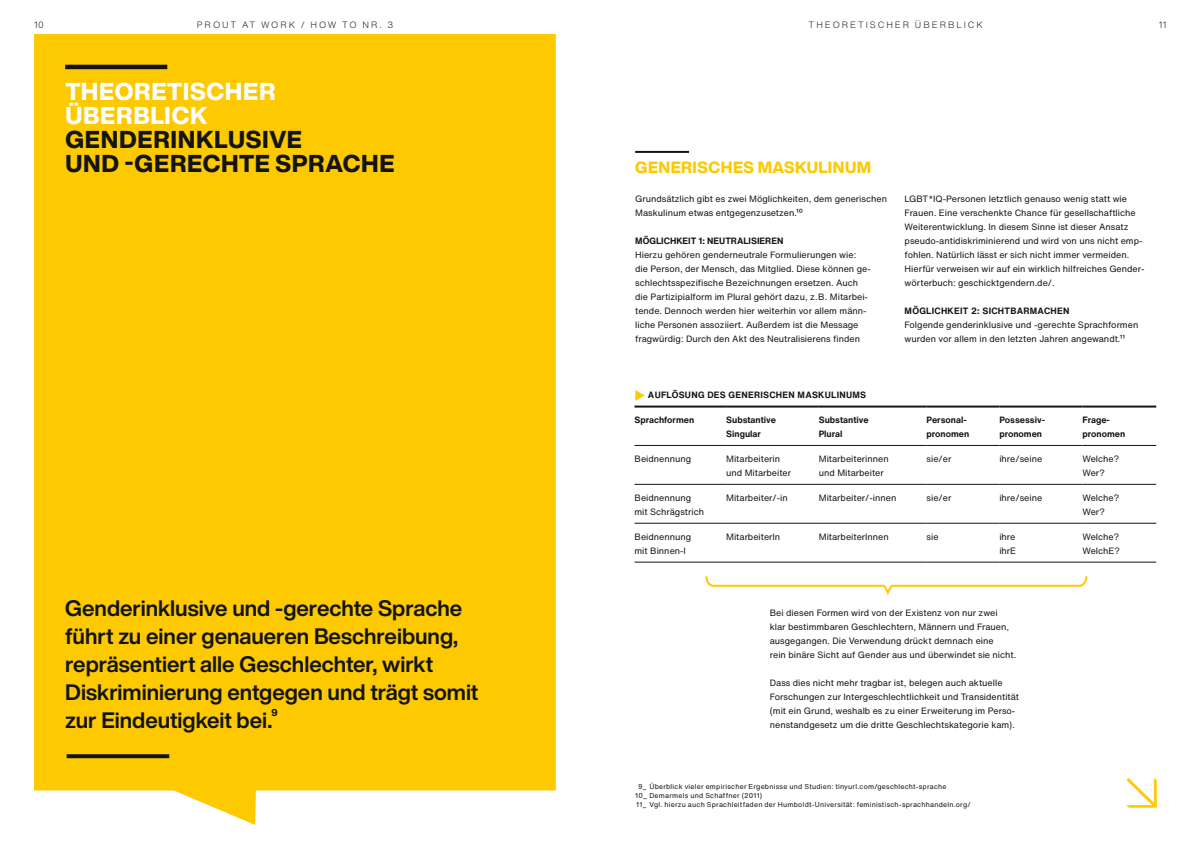
<style>
.page{position:relative;width:1191px;height:842px;background:#fff}
.page>*{position:absolute;margin:0;border:0;box-sizing:border-box;transform-origin:0 0}
.Inhaltsverzeichnis{font:300 48px "Helvetica Now Display";color:#fdc900}
.t1{font:800 24px/24px "Helvetica Now Display";letter-spacing:.035em;color:#131413}
.Intro_1{font:700 22px/28px "Helvetica Now Display";color:#131413}
.H2_mit_Linie_2-spalt{font:800 16px "Helvetica Now Display";letter-spacing:.03em;color:#fdc900}
.Fließtext{font:9px/14px "Helvetica Now Text";color:#131413}
.Tabellentext{font:9px/14px "Helvetica Now Text";color:#131413}
.Tabellentext_bold{font:700 9px/14px "Helvetica Now Text";color:#131413}
.H5_ohne_Abstand_nach{font:700 9px "Helvetica Now Text";letter-spacing:.03em;color:#131413}
.Kolumnentitel{font:300 9px "Helvetica Now Text";letter-spacing:.21em;color:#131413}
.H5_ohne_Abstand_nach-2{font:700 9px "Helvetica Now Text";color:#131413}
.Fußnote{font:7px "Helvetica Now Text";letter-spacing:.03em;color:#131413}
.s1{color:#fff}
.s2{font-size:17px}
.s3{color:#fdc900}
</style>
<div class="page">
<div style="left:34px;top:34px;width:522px;height:791px;background:#fdc900"></div>
<hr style="left:65px;top:65px;width:102px;height:4px;background:#131413">
<hr style="left:635px;top:151px;width:54px;height:2px;background:#131413">
<hr style="left:634px;top:445px;width:92px;height:1px;background:#131413">
<hr style="left:726px;top:445px;width:93px;height:1px;background:#131413">
<hr style="left:819px;top:445px;width:107px;height:1px;background:#131413">
<hr style="left:926px;top:445px;width:73px;height:1px;background:#131413">
<hr style="left:999px;top:445px;width:83px;height:1px;background:#131413">
<hr style="left:1082px;top:445px;width:74px;height:1px;background:#131413">
<hr style="left:634px;top:484px;width:92px;height:1px;background:#131413">
<hr style="left:726px;top:484px;width:93px;height:1px;background:#131413">
<hr style="left:819px;top:484px;width:107px;height:1px;background:#131413">
<hr style="left:926px;top:484px;width:73px;height:1px;background:#131413">
<hr style="left:999px;top:484px;width:83px;height:1px;background:#131413">
<hr style="left:1082px;top:484px;width:74px;height:1px;background:#131413">
<hr style="left:634px;top:523px;width:92px;height:1px;background:#131413">
<hr style="left:726px;top:523px;width:93px;height:1px;background:#131413">
<hr style="left:819px;top:523px;width:107px;height:1px;background:#131413">
<hr style="left:926px;top:523px;width:73px;height:1px;background:#131413">
<hr style="left:999px;top:523px;width:83px;height:1px;background:#131413">
<hr style="left:1082px;top:523px;width:74px;height:1px;background:#131413">
<hr style="left:634px;top:562px;width:92px;height:1px;background:#131413">
<hr style="left:726px;top:562px;width:93px;height:1px;background:#131413">
<hr style="left:819px;top:562px;width:107px;height:1px;background:#131413">
<hr style="left:926px;top:562px;width:73px;height:1px;background:#131413">
<hr style="left:999px;top:562px;width:83px;height:1px;background:#131413">
<hr style="left:1082px;top:562px;width:74px;height:1px;background:#131413">
<hr style="left:634px;top:406px;width:92px;height:2px;background:#131413">
<hr style="left:726px;top:406px;width:93px;height:2px;background:#131413">
<hr style="left:819px;top:406px;width:107px;height:2px;background:#131413">
<hr style="left:926px;top:406px;width:73px;height:2px;background:#131413">
<hr style="left:999px;top:406px;width:83px;height:2px;background:#131413">
<hr style="left:1082px;top:406px;width:74px;height:2px;background:#131413">
<svg style="left:705px;top:576px;width:383px;height:19px"></svg>
<svg style="left:67px;top:754px;width:102px;height:4px"></svg>
<p class="Kolumnentitel" style="left:34px;top:18px;width:11px">10</p>
<p class="Kolumnentitel" style="left:197px;top:18px;width:198px">PROUT AT WORK / HOW TO NR. 3</p>
<p class="Kolumnentitel" style="left:808px;top:18px;width:176px">THEORETISCHER ÜBERBLICK</p>
<p class="Kolumnentitel" style="left:1158px;top:18px;width:10px">11</p>
<h1 class="t1" style="left:65px;top:80px;width:331px"><span class="s1">THEORETISCHER<br>ÜBERBLICK<br></span>GENDERINKLUSIVE<br>UND -GERECHTE SPRACHE</h1>
<p class="Intro_1" style="left:65px;top:594px;width:415px">Genderinklusive und -gerechte Sprache führt zu einer genaueren Beschreibung, repräsentiert alle Geschlechter, wirkt Diskriminierung entgegen und trägt somit zur Eindeutigkeit bei.<span class="s2">9</span></p>
<p class="H2_mit_Linie_2-spalt" style="left:635px;top:156px;width:237px">GENERISCHES MASKULINUM</p>
<p class="Fließtext" style="left:635px;top:192px;width:253px">Grundsätzlich gibt es zwei Möglichkeiten, dem generischen<br>Maskulinum etwas entgegenzusetzen.10</p>
<p class="H5_ohne_Abstand_nach-2" style="left:635px;top:234px;width:150px">MÖGLICHKEIT 1: NEUTRALISIEREN</p>
<p class="Fließtext" style="left:635px;top:248px;width:237px">Hierzu gehören genderneutrale Formulierungen wie: die Person, der Mensch, das Mitglied. Diese können ge&shy;schlechtsspezifische Bezeichnungen ersetzen. Auch die Partizipialform im Plural gehört dazu, z. B. Mitarbei&shy;tende. Dennoch werden hier weiterhin vor allem männ&shy;liche Personen assoziiert. Außerdem ist die Message fragwürdig: Durch den Akt des Neutralisierens finden</p>
<p class="Fließtext" style="left:904px;top:192px;width:241px">LGBT*IQ-Personen letztlich genauso wenig statt wie Frauen. Eine verschenkte Chance für gesellschaftliche Weiterentwicklung. In diesem Sinne ist dieser Ansatz pseudo-antidiskriminierend und wird von uns nicht emp&shy;fohlen. Natürlich lässt er sich nicht immer vermeiden.<br>Hierfür verweisen wir auf ein wirklich hilfreiches Gender&shy;wörterbuch: geschicktgendern.de/.</p>
<p class="H5_ohne_Abstand_nach" style="left:904px;top:304px;width:166px">MÖGLICHKEIT 2: SICHTBARMACHEN</p>
<p class="Fließtext" style="left:904px;top:318px;width:235px">Folgende genderinklusive und -gerechte Sprachformen wurden vor allem in den letzten Jahren angewandt.11</p>
<p class="H5_ohne_Abstand_nach" style="left:634px;top:388px;width:233px"><span class="s3">◆</span> AUFLÖSUNG DES GENERISCHEN MASKULINUMS</p>
<p class="Tabellentext_bold" style="left:634px;top:412px;width:61px">Sprachformen</p>
<p class="Tabellentext_bold" style="left:726px;top:412px;width:51px">Substantive<br>Singular</p>
<p class="Tabellentext_bold" style="left:819px;top:412px;width:51px">Substantive<br>Plural</p>
<p class="Tabellentext_bold" style="left:926px;top:412px;width:44px">Personal&shy;pronomen</p>
<p class="Tabellentext_bold" style="left:999px;top:412px;width:47px">Possessiv&shy;pronomen</p>
<p class="Tabellentext_bold" style="left:1082px;top:412px;width:44px">Frage&shy;pronomen</p>
<p class="Tabellentext" style="left:634px;top:451px;width:58px">Beidnennung</p>
<p class="Tabellentext" style="left:726px;top:451px;width:66px">Mitarbeiterin und Mitarbeiter</p>
<p class="Tabellentext" style="left:819px;top:451px;width:71px">Mitarbeiterinnen und Mitarbeiter</p>
<p class="Tabellentext" style="left:926px;top:451px;width:26px">sie/er</p>
<p class="Tabellentext" style="left:999px;top:451px;width:44px">ihre/seine</p>
<p class="Tabellentext" style="left:1082px;top:451px;width:38px">Welche?<br>Wer?</p>
<p class="Tabellentext" style="left:634px;top:490px;width:71px">Beidnennung mit Schrägstrich</p>
<p class="Tabellentext" style="left:726px;top:490px;width:63px">Mitarbeiter/-in</p>
<p class="Tabellentext" style="left:819px;top:490px;width:79px">Mitarbeiter/-innen</p>
<p class="Tabellentext" style="left:926px;top:490px;width:26px">sie/er</p>
<p class="Tabellentext" style="left:999px;top:490px;width:44px">ihre/seine</p>
<p class="Tabellentext" style="left:1082px;top:490px;width:38px">Welche?<br>Wer?</p>
<p class="Tabellentext" style="left:634px;top:529px;width:58px">Beidnennung mit Binnen-I</p>
<p class="Tabellentext" style="left:726px;top:529px;width:56px">MitarbeiterIn</p>
<p class="Tabellentext" style="left:819px;top:529px;width:72px">MitarbeiterInnen</p>
<p class="Tabellentext" style="left:926px;top:529px;width:14px">sie</p>
<p class="Tabellentext" style="left:999px;top:529px;width:18px">ihre ihrE</p>
<p class="Tabellentext" style="left:1082px;top:529px;width:39px">Welche?<br>WelchE?</p>
<p class="Fließtext" style="left:770px;top:605px;width:248px">Bei diesen Formen wird von der Existenz von nur zwei<br>klar bestimmbaren Geschlechtern, Männern und Frauen, ausgegangen. Die Verwendung drückt demnach eine<br>rein binäre Sicht auf Gender aus und überwindet sie nicht.</p>
<p class="Fließtext" style="left:770px;top:675px;width:251px">Dass dies nicht mehr tragbar ist, belegen auch aktuelle Forschungen zur Intergeschlechtlichkeit und Transidentität (mit ein Grund, weshalb es zu einer Erweiterung im Perso&shy;nenstandgesetz um die dritte Geschlechtskategorie kam).</p>
<p class="Fußnote" style="left:638px;top:781px;width:310px">9_ Überblick vieler empirischer Ergebnisse und Studien: tinyurl.com/geschlecht-sprache</p>
<p class="Fußnote" style="left:635px;top:790px;width:128px">10_ Demarmels und Schaffner (2011)</p>
<p class="Fußnote" style="left:636px;top:799px;width:336px">11_ Vgl. hierzu auch Sprachleitfaden der Humboldt-Universität: feministisch-sprachhandeln.org/</p>
<p class="Inhaltsverzeichnis" style="left:1119px;top:760px;width:47px">↘</p>
</div>
